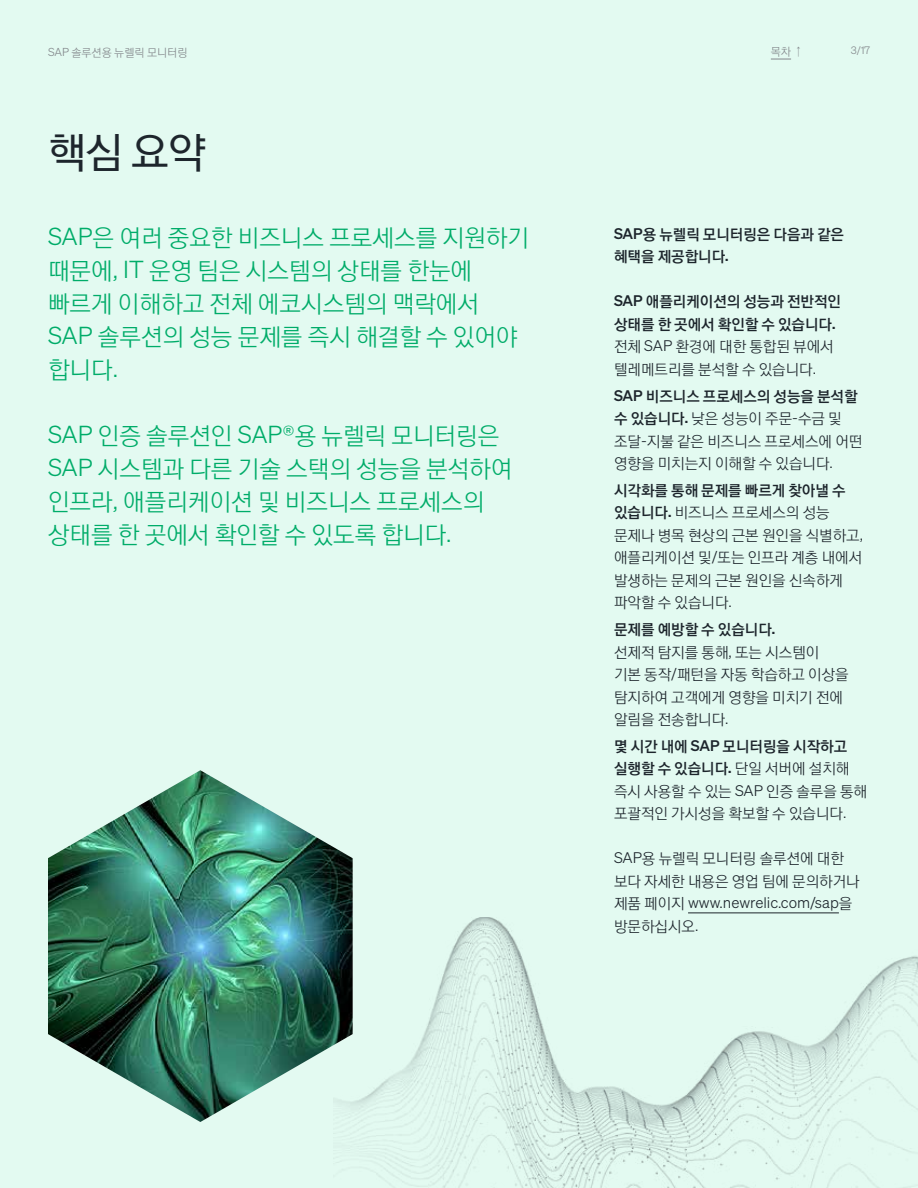
<style>
.page{position:relative;width:918px;height:1188px;background:#e3faf1}
.page>*{position:absolute;margin:0;border:0;box-sizing:border-box;transform-origin:0 0}
.t1{font:42px "YDVYGO530";color:#1d252c}
.t2{font:24px/33px "YDVYGO520";color:#00ac69}
.Body1_Bullets_LG_Arr{font:15px/22.5px "YDVYGO520";color:#1d252c}
.Body1_Bullets_LG_Arr-2{font:15px/22.5px "YDVYGO540";color:#1d252c}
.Body2{font:11.25px "YDVYGO520";color:#83878b}
.t3{font:10.5px "Sohne Leicht";color:#83878b}
.s1{font-family:"Sohne Leicht"}
.s2{font-family:"Sohne Kraftig"}
.s3{font-family:"YDVYGO520"}
.s4{font-family:"YDVYGO540"}
</style>
<div class="page">
<svg style="left:771px;top:59px;width:20px;height:1px"></svg>
<img style="left:333px;top:917px;width:585px;height:271px">
<img style="left:48px;top:770px;width:305px;height:352px">
<hr style="left:688px;top:913px;width:151px;height:1px;background:#1d252c">
<p class="Body2" style="left:48px;top:46px;width:141px"><span class="s1">SAP</span> 솔루션용 뉴렐릭 모니터링</p>
<p class="Body2" style="left:771px;top:45px;width:34px">목차↑</p>
<p class="t3" style="left:851px;top:44px;width:21px">3/17</p>
<h2 class="t1" style="left:48px;top:129px;width:160px">핵심 요약</h2>
<h3 class="t2" style="left:48px;top:222px;width:482px"><span class="s1">SAP</span>은 여러 중요한 비즈니스 프로세스를 지원하기 때문에<span class="s1">, IT</span> 운영 팀은 시스템의 상태를 한눈에 빠르게 이해하고 전체 에코시스템의 맥락에서<br><span class="s1">SAP</span> 솔루션의 성능 문제를 즉시 해결할 수 있어야 합니다<span class="s1">.</span></h3>
<h3 class="t2" style="left:48px;top:420px;width:466px"><span class="s1">SAP</span> 인증 솔루션인 <span class="s1">SAP®</span>용 뉴렐릭 모니터링은<br><span class="s1">SAP</span> 시스템과 다른 기술 스택의 성능을 분석하여 인프라<span class="s1">,</span> 애플리케이션 및 비즈니스 프로세스의 상태를 한 곳에서 확인할 수 있도록 합니다<span class="s1">.</span></h3>
<p class="Body1_Bullets_LG_Arr-2" style="left:614px;top:223px;width:232px"><span class="s2">SAP</span>용 뉴렐릭 모니터링은 다음과 같은 혜택을 제공합니다<span class="s2">.</span></p>
<p class="Body1_Bullets_LG_Arr-2" style="left:614px;top:291px;width:228px"><span class="s2">SAP</span> 애플리케이션의 성능과 전반적인 상태를 한 곳에서 확인할 수 있습니다<span class="s2">. </span><span class="s3">전체</span> <span class="s1">SAP</span> <span class="s3">환경에 대한 통합된 뷰에서 텔레메트리를 분석할 수 있습니다</span><span class="s1">.</span></p>
<p class="Body1_Bullets_LG_Arr" style="left:614px;top:385px;width:250px"><span class="s2">SAP</span> <span class="s4">비즈니스 프로세스의 성능을 분석할 수 있습니다</span><span class="s2">.</span> 낮은 성능이 주문<span class="s1">-</span>수금 및 조달<span class="s1">-</span>지불 같은 비즈니스 프로세스에 어떤 영향을 미치는지 이해할 수 있습니다<span class="s1">.</span></p>
<p class="Body1_Bullets_LG_Arr" style="left:614px;top:479px;width:251px"><span class="s4">시각화를 통해 문제를 빠르게 찾아낼 수 있습니다</span><span class="s2">.</span> 비즈니스 프로세스의 성능 문제나 병목 현상의 근본 원인을 식별하고<span class="s1">, </span>애플리케이션 및<span class="s1">/</span>또는 인프라 계층 내에서 발생하는 문제의 근본 원인을 신속하게 파악할 수 있습니다<span class="s1">.</span></p>
<p class="Body1_Bullets_LG_Arr" style="left:614px;top:619px;width:236px"><span class="s4">문제를 예방할 수 있습니다</span><span class="s2">.<br></span>선제적 탐지를 통해<span class="s1">,</span> 또는 시스템이 기본 동작<span class="s1">/</span>패턴을 자동 학습하고 이상을 탐지하여 고객에게 영향을 미치기 전에 알림을 전송합니다<span class="s1">.</span></p>
<p class="Body1_Bullets_LG_Arr" style="left:614px;top:735px;width:255px"><span class="s4">몇 시간 내에</span> <span class="s2">SAP</span> <span class="s4">모니터링을 시작하고 실행할 수 있습니다</span><span class="s2">.</span> 단일 서버에 설치해 즉시 사용할 수 있는 <span class="s1">SAP</span> 인증 솔루을 통해 포괄적인 가시성을 확보할 수 있습니다<span class="s1">.</span></p>
<p class="Body1_Bullets_LG_Arr" style="left:614px;top:848px;width:247px"><span class="s1">SAP</span>용 뉴렐릭 모니터링 솔루션에 대한 보다 자세한 내용은 영업 팀에 문의하거나 제품 페이지 <span class="s1">www.newrelic.com/sap</span>을 방문하십시오<span class="s1">.</span></p>
</div>
